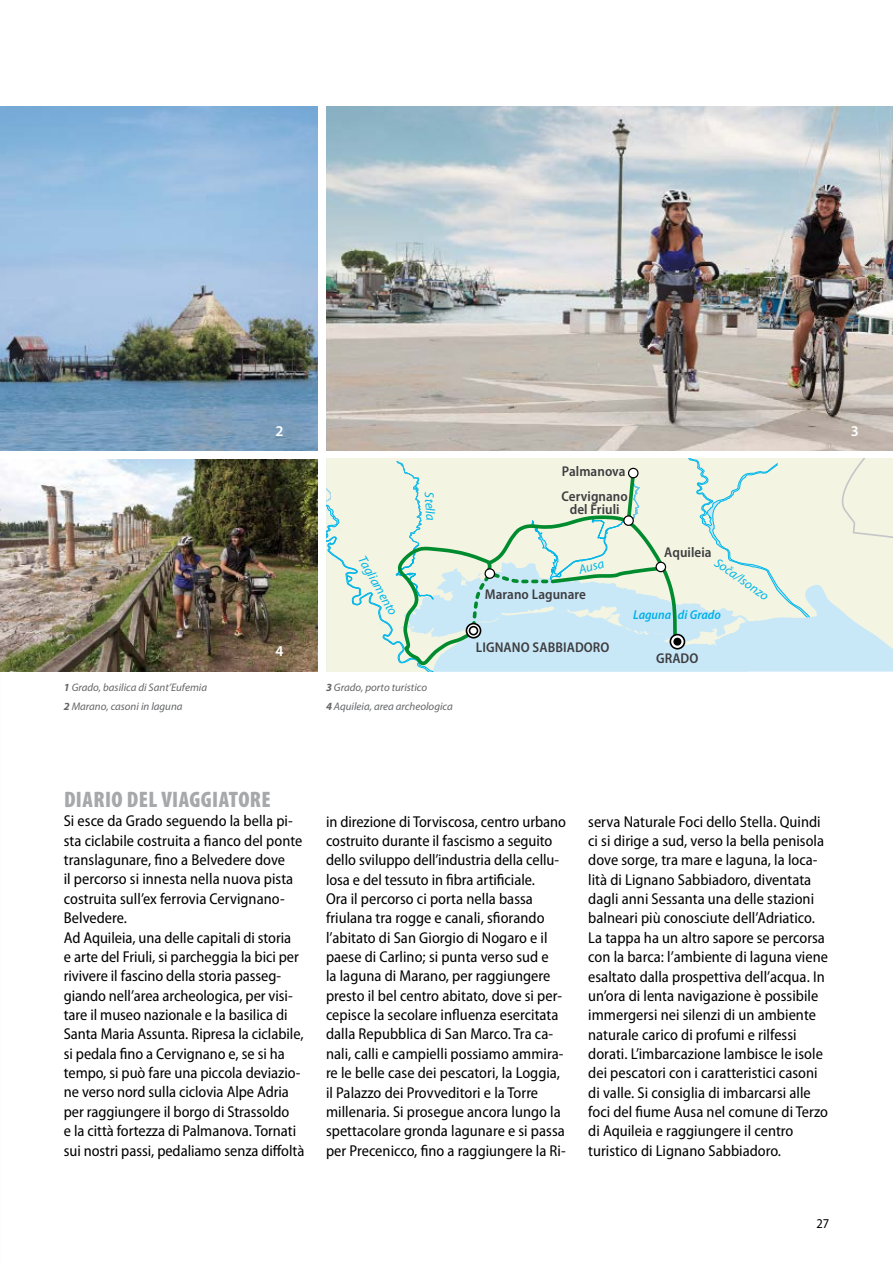
<style>
.page{position:relative;width:893px;height:1263px;background:#fff}
.page>*{position:absolute;margin:0;border:0;box-sizing:border-box;transform-origin:0 0}
.t1{font:900 condensed 22.5px "Myriad Pro";letter-spacing:.02em;color:#a7a8aa}
.t2{font:semi-condensed 15.75px/19.4px "Myriad Pro";letter-spacing:.005em;color:#000}
.t3{font:600 15px "Myriad Pro";color:#fff}
.t4{font:600 semi-condensed 14.1px/13.4px "Myriad Pro";letter-spacing:.005em;color:#3e3d40;text-align:center}
.t5{font:semi-condensed 13.5px "Myriad Pro";color:#000}
.t6{font:italic 12.9px "Myriad Pro";color:#00b6e8}
.t7{font:italic 600 semi-condensed 12.9px "Myriad Pro";color:#00b0e6}
.t8{font:italic 10.95px/19.4px "Myriad Pro";color:#646567}
.s1{font-weight:700}
</style>
<div class="page">
<img style="left:0;top:459px;width:317px;height:212px">
<img style="left:0;top:106px;width:317px;height:345px">
<img style="left:326px;top:106px;width:567px;height:345px">
<svg style="left:810px;top:459px;width:83px;height:213px;background:#e7f1e7"></svg>
<svg style="left:326px;top:459px;width:484px;height:213px;background:#dbece3"></svg>
<svg style="left:624px;top:516px;width:9px;height:9px"></svg>
<div style="left:623px;top:515px;width:11px;height:11px;border:1px solid #000;border-radius:50%"></div>
<div style="left:629px;top:468px;width:9px;height:10px;background:#fff;border-radius:50%"></div>
<div style="left:628px;top:468px;width:11px;height:10px;border:1px solid #000;border-radius:50%"></div>
<p class="t3" style="left:275px;top:421px;width:10px">2</p>
<p class="t3" style="left:851px;top:421px;width:10px">3</p>
<p class="t3" style="left:275px;top:642px;width:10px">4</p>
<p class="t6" style="left:368px;top:553px;width:67px;rotate:60deg">Tagliamento</p>
<p class="t6" style="left:437px;top:492px;width:30px;rotate:86deg">Stella</p>
<p class="t8" style="left:64px;top:677px;width:145px"><span class="s1">1</span> Grado, basilica di Sant’Eufemia<br><span class="s1">2</span> Marano, casoni in laguna</p>
<p class="t8" style="left:326px;top:677px;width:128px"><span class="s1">3</span> Grado, porto turistico<br><span class="s1">4</span> Aquileia, area archeologica</p>
<p class="t4" style="left:562px;top:464px;width:65px">Palmanova</p>
<p class="t4" style="left:561px;top:489px;width:68px">Cervignano del Friuli</p>
<p class="t4" style="left:664px;top:545px;width:49px">Aquileia</p>
<p class="t6" style="left:577px;top:562px;width:27px;rotate:-15deg">Ausa</p>
<p class="t6" style="left:720px;top:555px;width:64px;rotate:34deg">Soča/Isonzo</p>
<p class="t7" style="left:633px;top:606px;width:89px">Laguna di Grado</p>
<p class="t4" style="left:476px;top:640px;width:135px">LIGNANO SABBIADORO</p>
<p class="t4" style="left:656px;top:652px;width:44px">GRADO</p>
<p class="t4" style="left:485px;top:587px;width:103px">Marano Lagunare</p>
<h1 class="t1" style="left:64px;top:785px;width:208px">DIARIO DEL VIAGGIATORE</h1>
<p class="t2" style="left:64px;top:811px;width:242px">Si esce da Grado seguendo la bella pi&shy;sta ciclabile costruita a fianco del ponte translagunare, fino a Belvedere dove<br>il percorso si innesta nella nuova pista costruita sull’ex ferrovia Cervignano-Belvedere.<br>Ad Aquileia, una delle capitali di storia<br>e arte del Friuli, si parcheggia la bici per rivivere il fascino della storia passeg&shy;giando nell’area archeologica, per visi&shy;tare il museo nazionale e la basilica di Santa Maria Assunta. Ripresa la ciclabile, si pedala fino a Cervignano e, se si ha tempo, si può fare una piccola deviazio&shy;ne verso nord sulla ciclovia Alpe Adria per raggiungere il borgo di Strassoldo<br>e la città fortezza di Palmanova. Tornati sui nostri passi, pedaliamo senza diffoltà</p>
<p class="t2" style="left:326px;top:811px;width:242px">in direzione di Torviscosa, centro urbano costruito durante il fascismo a seguito dello sviluppo dell’industria della cellu&shy;losa e del tessuto in fibra artificiale.<br>Ora il percorso ci porta nella bassa friulana tra rogge e canali, sfiorando l’abitato di San Giorgio di Nogaro e il paese di Carlino; si punta verso sud e<br>la laguna di Marano, per raggiungere presto il bel centro abitato, dove si per&shy;cepisce la secolare influenza esercitata dalla Repubblica di San Marco. Tra ca&shy;nali, calli e campielli possiamo ammira&shy;re le belle case dei pescatori, la Loggia, il Palazzo dei Provveditori e la Torre millenaria. Si prosegue ancora lungo la spettacolare gronda lagunare e si passa per Precenicco, fino a raggiungere la Ri-</p>
<p class="t2" style="left:588px;top:811px;width:241px">serva Naturale Foci dello Stella. Quindi ci si dirige a sud, verso la bella penisola dove sorge, tra mare e laguna, la loca&shy;lità di Lignano Sabbiadoro, diventata dagli anni Sessanta una delle stazioni balneari più conosciute dell’Adriatico.<br>La tappa ha un altro sapore se percorsa con la barca: l’ambiente di laguna viene esaltato dalla prospettiva dell’acqua. In un’ora di lenta navigazione è possibile immergersi nei silenzi di un ambiente naturale carico di profumi e rilfessi dorati. L’imbarcazione lambisce le isole dei pescatori con i caratteristici casoni di valle. Si consiglia di imbarcarsi alle foci del fiume Ausa nel comune di Terzo di Aquileia e raggiungere il centro turistico di Lignano Sabbiadoro.</p>
<p class="t5" style="left:816px;top:1216px;width:14px">27</p>
</div>
